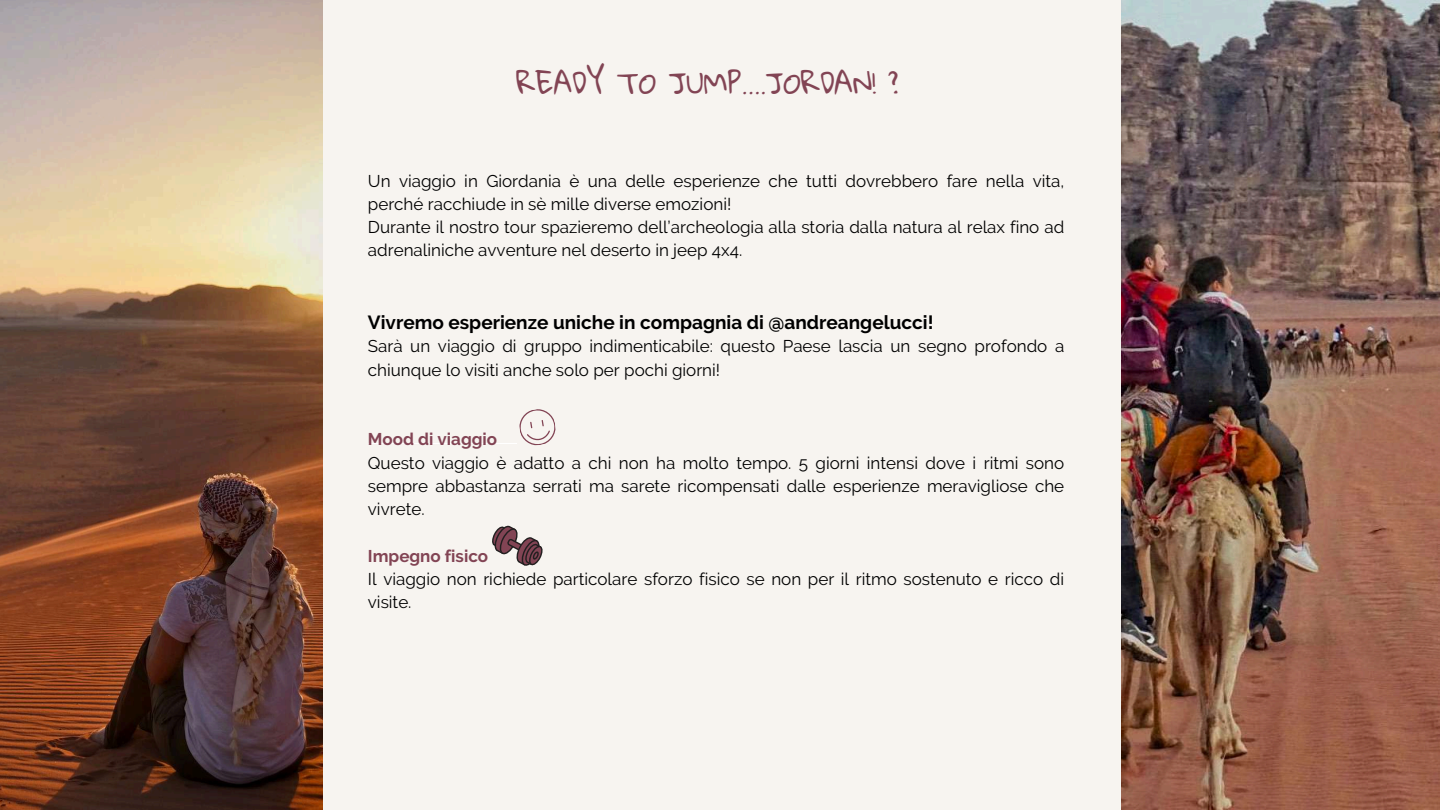
<style>
.page{position:relative;width:1440px;height:810px;background:#f7f4f0}
.page>*{position:absolute;margin:0;border:0;box-sizing:border-box;transform-origin:0 0}
.t1{font:28px "Gloria Hallelujah";color:#824454}
.t2{font:700 19px "Raleway";color:#000}
.t3{font:17px/23.2px "Raleway";color:#000}
.t4{font:700 17px "Raleway";color:#824454}
</style>
<div class="page">
<hr style="left:368px;top:443px;width:149px;height:1px;background:#fff">
<svg style="left:519px;top:409px;width:37px;height:37px"></svg>
<svg style="left:492px;top:525px;width:51px;height:41px"></svg>
<img style="left:0;top:0;width:323px;height:810px">
<img style="left:1121px;top:0;width:319px;height:810px">
<h1 class="t1" style="left:516px;top:68px;width:384px">READY TO JUMP....JORDAN! ?</h1>
<p class="t3" style="left:368px;top:169px;width:698px">Un viaggio in Giordania è una delle esperienze che tutti dovrebbero fare nella vita, perché racchiude in sè mille diverse emozioni!<br>Durante il nostro tour spazieremo dell’archeologia alla storia dalla natura al relax fino ad adrenaliniche avventure nel deserto in jeep 4x4.</p>
<p class="t2" style="left:368px;top:311px;width:567px">Vivremo esperienze uniche in compagnia di @andreangelucci!</p>
<p class="t3" style="left:368px;top:335px;width:698px">Sarà un viaggio di gruppo indimenticabile: questo Paese lascia un segno profondo a chiunque lo visiti anche solo per pochi giorni!</p>
<p class="t4" style="left:368px;top:429px;width:131px">Mood di viaggio</p>
<p class="t3" style="left:368px;top:451px;width:698px;text-align:justify">Questo viaggio è adatto a chi non ha molto tempo. 5 giorni intensi dove i ritmi sono sempre abbastanza serrati ma sarete ricompensati dalle esperienze meravigliose che vivrete.</p>
<p class="t4" style="left:368px;top:546px;width:122px">Impegno fisico</p>
<p class="t3" style="left:368px;top:567px;width:698px">Il viaggio non richiede particolare sforzo fisico se non per il ritmo sostenuto e ricco di visite.</p>
</div>
